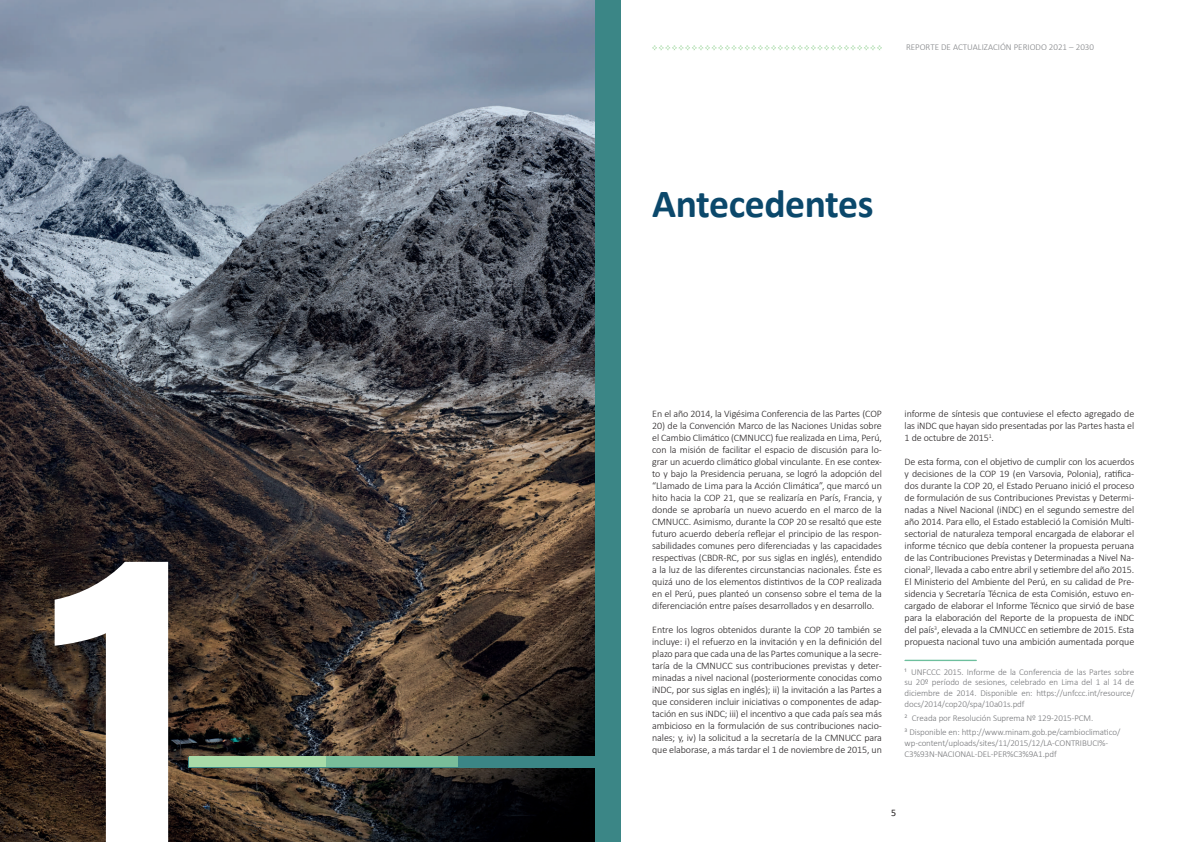
<style>
.page{position:relative;width:1191px;height:842px;background:#fff}
.page>*{position:absolute;margin:0;border:0;box-sizing:border-box;transform-origin:0 0}
.t1{font:430px "Acumin Variable Concept";color:#fff}
.t2{font:700 40px "Calibri";letter-spacing:-.01em;color:#0b486b}
.t3{font:300 10px/12px "Calibri";letter-spacing:-.01em;color:#231f20;text-align:justify}
.t4{font:10px "Calibri";color:#231f20}
.t5{font:300 9px/10.8px "Calibri";letter-spacing:-.01em;color:#757679}
.t6{font:300 9px "Calibri";color:#808285}
</style>
<div class="page">
<svg style="left:652px;top:45px;width:230px;height:5px"></svg>
<img style="left:0;top:0;width:595px;height:842px">
<svg style="left:904px;top:660px;width:72px;height:1px"></svg>
<div style="left:595px;top:0;width:26px;height:842px;background:#3b8686"></div>
<div style="left:458px;top:756px;width:137px;height:11px;background:#3b8686"></div>
<div style="left:321px;top:756px;width:137px;height:11px;background:#79bd9a"></div>
<div style="left:188px;top:756px;width:137px;height:11px;background:#a8dba8"></div>
<h1 class="t1" style="left:36px;top:400px;width:173px">1</h1>
<p class="t6" style="left:906px;top:42px;width:189px">REPORTE DE ACTUALIZACIÓN PERIODO 2021 – 2030</p>
<h2 class="t2" style="left:652px;top:176px;width:223px">Antecedentes</h2>
<p class="t3" style="left:652px;top:408px;width:231px">En el año 2014, la Vigésima Conferencia de las Partes (COP</p>
<p class="t3" style="left:652px;top:420px;width:231px">20) de la Convención Marco de las Naciones Unidas sobre el Cambio Climático (CMNUCC) fue realizada en Lima, Perú, con la misión de facilitar el espacio de discusión para lo&shy;grar un acuerdo climático global vinculante. En ese contex&shy;to y bajo la Presidencia peruana, se logró la adopción del “Llamado de Lima para la Acción Climática”, que marcó un hito hacia la COP 21, que se realizaría en París, Francia, y donde se aprobaría un nuevo acuerdo en el marco de la CMNUCC. Asimismo, durante la COP 20 se resaltó que este futuro acuerdo debería reflejar el principio de las respon&shy;sabilidades comunes pero diferenciadas y las capacidades respectivas (CBDR-RC, por sus siglas en inglés), entendido a la luz de las diferentes circunstancias nacionales. Éste es quizá uno de los elementos distintivos de la COP realizada en el Perú, pues planteó un consenso sobre el tema de la diferenciación entre países desarrollados y en desarrollo.</p>
<p class="t3" style="left:652px;top:624px;width:231px">Entre los logros obtenidos durante la COP 20 también se incluye: i) el refuerzo en la invitación y en la definición del plazo para que cada una de las Partes comunique a la secre&shy;taría de la CMNUCC sus contribuciones previstas y deter&shy;minadas a nivel nacional (posteriormente conocidas como iNDC, por sus siglas en inglés); ii) la invitación a las Partes a que consideren incluir iniciativas o componentes de adap&shy;tación en sus iNDC; iii) el incentivo a que cada país sea más ambicioso en la formulación de sus contribuciones nacio&shy;nales; y, iv) la solicitud a la secretaría de la CMNUCC para que elaborase, a más tardar el 1 de noviembre de 2015, un</p>
<p class="t3" style="left:904px;top:408px;width:231px">informe de síntesis que contuviese el efecto agregado de las iNDC que hayan sido presentadas por las Partes hasta el 1 de octubre de 2015<sup>1</sup>.</p>
<p class="t3" style="left:904px;top:456px;width:231px">De esta forma, con el objetivo de cumplir con los acuerdos y decisiones de la COP 19 (en Varsovia, Polonia), ratifica&shy;dos durante la COP 20, el Estado Peruano inició el proceso de formulación de sus Contribuciones Previstas y Determi&shy;nadas a Nivel Nacional (iNDC) en el segundo semestre del año 2014. Para ello, el Estado estableció la Comisión Multi&shy;sectorial de naturaleza temporal encargada de elaborar el informe técnico que debía contener la propuesta peruana de las Contribuciones Previstas y Determinadas a Nivel Na&shy;cional<sup>2</sup>, llevada a cabo entre abril y setiembre del año 2015.<br>El Ministerio del Ambiente del Perú, en su calidad de Pre&shy;sidencia y Secretaría Técnica de esta Comisión, estuvo en&shy;cargado de elaborar el Informe Técnico que sirvió de base para la elaboración del Reporte de la propuesta de iNDC del país<sup>3</sup>, elevada a la CMNUCC en setiembre de 2015. Esta propuesta nacional tuvo una ambición aumentada porque</p>
<p class="t5" style="left:904px;top:666px;width:231px;text-align:justify">¹ UNFCCC 2015. Informe de la Conferencia de las Partes sobre su 20º período de sesiones, celebrado en Lima del 1 al 14 de diciembre de 2014. Disponible en: https://unfccc.int/resource/ docs/2014/cop20/spa/10a01s.pdf</p>
<p class="t5" style="left:904px;top:711px;width:217px;line-height:14.2px">² Creada por Resolución Suprema Nº 129-2015-PCM.<br>³ Disponible en: http://www.minam.gob.pe/cambioclimatico/</p>
<p class="t5" style="left:904px;top:738px;width:205px">wp-content/uploads/sites/11/2015/12/LA-CONTRIBUCI%-<br>C3%93N-NACIONAL-DEL-PER%C3%9A1.pdf</p>
<p class="t4" style="left:891px;top:806px;width:7px">5</p>
</div>
